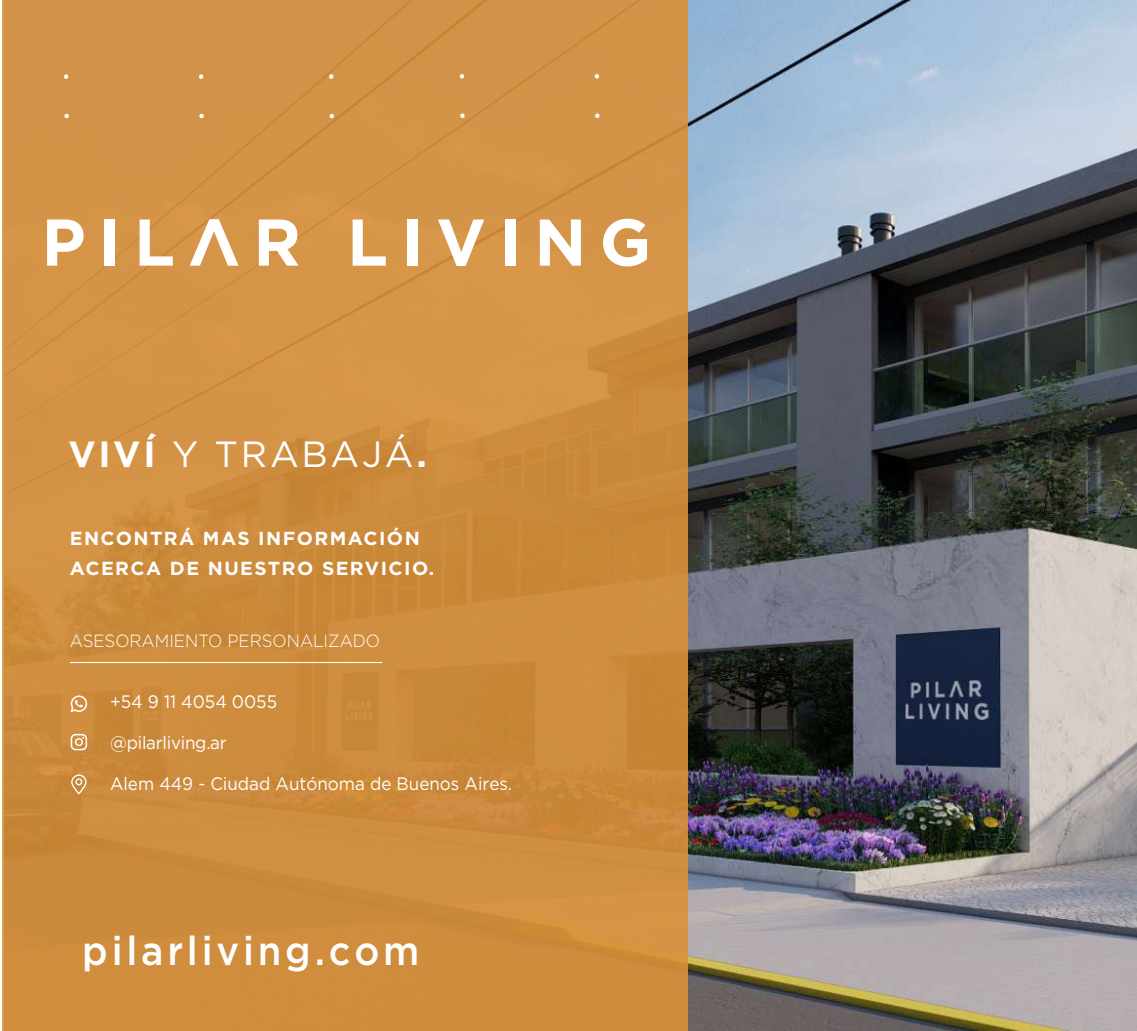
<style>
.page{position:relative;width:1137px;height:1031px;background:#fff}
.page>*{position:absolute;margin:0;border:0;box-sizing:border-box;transform-origin:0 0}
.t1{font:500 40.35px "Gotham Pro";letter-spacing:.1em;color:#fff;scale:.95 1}
.t2{font:36.45px "Gotham Pro";letter-spacing:.075em;color:#fff}
.t3{font:700 18.9px/30px "Gotham Pro";letter-spacing:.075em;color:#fff}
.t4{font:18px "Gotham Pro";color:#fff;scale:.95 1}
.t5{font:300 17.7px "Gotham Pro";color:#fff;scale:.95 1}
.s1{font-weight:700}
</style>
<div class="page">
<img style="left:687px;top:0;width:449px;height:1030px">
<div style="left:2px;top:0;width:685px;height:1030px;background:#d08f42"></div>
<hr style="left:70px;top:662px;width:312px;height:1px;background:#fff">
<svg style="left:70px;top:695px;width:17px;height:17px"></svg>
<svg style="left:71px;top:774px;width:16px;height:20px"></svg>
<svg style="left:71px;top:733px;width:16px;height:17px"></svg>
<svg style="left:64px;top:74px;width:5px;height:5px"></svg>
<svg style="left:199px;top:74px;width:5px;height:5px"></svg>
<svg style="left:329px;top:74px;width:5px;height:5px"></svg>
<svg style="left:459px;top:74px;width:6px;height:5px"></svg>
<svg style="left:594px;top:74px;width:5px;height:5px"></svg>
<svg style="left:64px;top:114px;width:5px;height:4px"></svg>
<svg style="left:199px;top:114px;width:5px;height:4px"></svg>
<svg style="left:329px;top:114px;width:5px;height:4px"></svg>
<svg style="left:460px;top:113px;width:5px;height:5px"></svg>
<svg style="left:595px;top:113px;width:5px;height:5px"></svg>
<svg style="left:47px;top:219px;width:37px;height:47px"></svg>
<div style="left:105px;top:219px;width:10px;height:47px;background:#fff"></div>
<svg style="left:140px;top:219px;width:33px;height:47px"></svg>
<svg style="left:189px;top:219px;width:49px;height:47px"></svg>
<svg style="left:259px;top:219px;width:39px;height:47px"></svg>
<svg style="left:352px;top:219px;width:33px;height:47px"></svg>
<div style="left:407px;top:219px;width:10px;height:47px;background:#fff"></div>
<svg style="left:438px;top:219px;width:46px;height:47px"></svg>
<div style="left:505px;top:219px;width:10px;height:47px;background:#fff"></div>
<svg style="left:539px;top:219px;width:41px;height:47px"></svg>
<svg style="left:603px;top:219px;width:44px;height:47px"></svg>
<h2 class="t2" style="left:68px;top:434px;width:360px"><span class="s1">VIVÍ</span> Y TRABAJÁ<span class="s1">.</span></h2>
<p class="t3" style="left:70px;top:522px;width:366px">ENCONTRÁ MAS INFORMACIÓN<br>ACERCA DE NUESTRO SERVICIO.</p>
<p class="t5" style="left:70px;top:631px;width:328px">ASESORAMIENTO PERSONALIZADO</p>
<p class="t4" style="left:110px;top:692px;width:177px">+54 9 11 4054 0055</p>
<p class="t4" style="left:110px;top:732px;width:124px">@pilarliving.ar</p>
<p class="t4" style="left:110px;top:773px;width:424px">Alem 449 - Ciudad Autónoma de Buenos Aires.</p>
<h1 class="t1" style="left:82px;top:927px;width:356px">pilarliving.com</h1>
</div>
